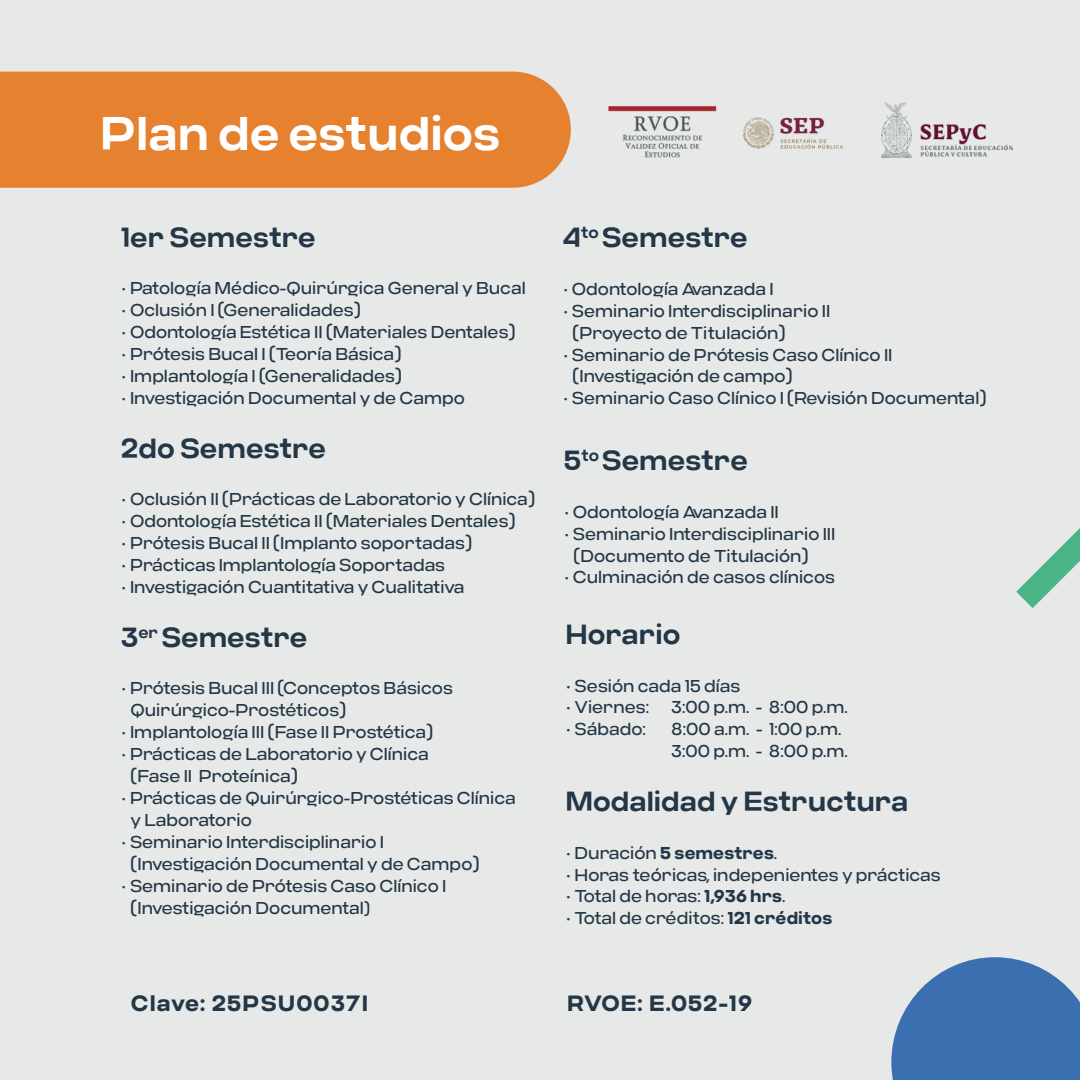
<style>
.page{position:relative;width:1080px;height:1080px;background:#e7e9e9}
.page>*{position:absolute;margin:0;border:0;box-sizing:border-box;transform-origin:0 0}
.t1{font:600 47px "Criteria CF";color:#fff}
.t2{font:600 27.5px "Criteria CF";color:#243746}
.t3{font:700 22.1px "Criteria CF";letter-spacing:.05em;color:#243746}
.t4{font:17.2px/22px "Criteria CF";color:#243746}
.s1{font-size:15.3px}
.s2{font-weight:700}
</style>
<div class="page">
<svg style="left:1016px;top:528px;width:64px;height:80px"></svg>
<svg style="left:891px;top:957px;width:189px;height:123px;background:#5581b8"></svg>
<div style="left:0;top:72px;width:571px;height:116px;background:#e5812f"></div>
<img style="left:608px;top:106px;width:236px;height:52px">
<img style="left:882px;top:103px;width:131px;height:54px">
<h1 class="t1" style="left:100px;top:105px;width:402px">Plan de estudios</h1>
<h2 class="t2" style="left:121px;top:221px;width:196px">1er Semestre</h2>
<p class="t4" style="left:121px;top:278px;width:407px">• Patolog¬a Mædico-Quirœrgica General y Bucal</p>
<p class="t4" style="left:121px;top:300px;width:242px">• Oclusi»n I (Generalidades)</p>
<p class="t4" style="left:121px;top:322px;width:397px">• Odontolog¬a Estætica II (Materiales Dentales)</p>
<p class="t4" style="left:121px;top:344px;width:282px">• Pr»tesis Bucal I (Teor¬a B∂sica)</p>
<p class="t4" style="left:121px;top:365px;width:283px">• Implantolog¬a I (Generalidades)</p>
<p class="t4" style="left:121px;top:387px;width:346px">• Investigaci»n Documental y de Campo</p>
<h2 class="t2" style="left:121px;top:432px;width:207px">2do Semestre</h2>
<p class="t4" style="left:121px;top:489px;width:416px">• Oclusi»n II (Pr∂cticas de Laboratorio y Cl¬nica)</p>
<p class="t4" style="left:121px;top:511px;width:397px">• Odontolog¬a Estætica II (Materiales Dentales)</p>
<p class="t4" style="left:121px;top:533px;width:353px">• Pr»tesis Bucal II (Implanto soportadas)</p>
<p class="t4" style="left:121px;top:554px;width:326px">• Pr∂cticas Implantolog¬a Soportadas</p>
<p class="t4" style="left:121px;top:576px;width:345px">• Investigaci»n Cuantitativa y Cualitativa</p>
<h2 class="t2" style="left:121px;top:621px;width:188px">3<sup>er</sup> Semestre</h2>
<p class="t4" style="left:131px;top:678px;width:324px;text-indent:-10px">• Pr»tesis Bucal III (Conceptos B∂sicos<br>Quirœrgico-Prostæticos)</p>
<p class="t4" style="left:121px;top:722px;width:314px">• Implantolog¬a III (Fase II Prostætica)</p>
<p class="t4" style="left:131px;top:744px;width:300px;text-indent:-10px">• Pr∂cticas de Laboratorio y Cl¬nica (Fase II Prote¬nica)</p>
<p class="t4" style="left:131px;top:787px;width:387px;text-indent:-10px">• Pr∂cticas de Quirœrgico-Prostæticas Cl¬nica y Laboratorio</p>
<p class="t4" style="left:131px;top:831px;width:351px;text-indent:-10px">• Seminario Interdisciplinario I (Investigaci»n Documental y de Campo)</p>
<p class="t4" style="left:131px;top:875px;width:317px;text-indent:-10px">• Seminario de Pr»tesis Caso Cl¬nico I (Investigaci»n Documental<span class="s1">)</span></p>
<h2 class="t2" style="left:563px;top:221px;width:187px">4<sup>to</sup> Semestre</h2>
<p class="t4" style="left:563px;top:278px;width:212px">• Odontolog¬a Avanzada I</p>
<p class="t4" style="left:572px;top:300px;width:259px;text-indent:-10px">• Seminario Interdisciplinario II (Proyecto de Titulaci»n)</p>
<p class="t4" style="left:572px;top:344px;width:322px;text-indent:-10px">• Seminario de Pr»tesis Caso Cl¬nico II (Investigaci»n de campo)</p>
<p class="t4" style="left:563px;top:388px;width:426px">• Seminario Caso Cl¬nico I (Revisi»n Documental)</p>
<h2 class="t2" style="left:564px;top:444px;width:186px">5<sup>to</sup> Semestre</h2>
<p class="t4" style="left:564px;top:501px;width:217px">• Odontolog¬a Avanzada II</p>
<p class="t4" style="left:573px;top:523px;width:264px;text-indent:-10px">• Seminario Interdisciplinario III (Documento de Titulaci»n)</p>
<p class="t4" style="left:564px;top:567px;width:273px">• Culminaci»n de casos cl¬nicos</p>
<h2 class="t2" style="left:565px;top:618px;width:117px">Horario</h2>
<p class="t4" style="left:565px;top:675px;width:176px">• Sesi»n cada 15 d¬as</p>
<p class="t4" style="left:565px;top:697px;width:85px">• Viernes:</p>
<p class="t4" style="left:671px;top:697px;width:178px">3:00 p.m. - 8:00 p.m.</p>
<p class="t4" style="left:565px;top:719px;width:82px">• S∂bado:</p>
<p class="t4" style="left:671px;top:719px;width:178px">8:00 a.m. - 1:00 p.m.<br>3:00 p.m. - 8:00 p.m.</p>
<h2 class="t2" style="left:565px;top:785px;width:344px">Modalidad y Estructura</h2>
<p class="t4" style="left:565px;top:842px;width:213px">• Duraci»n <span class="s2">5 semestres</span>.</p>
<p class="t4" style="left:565px;top:864px;width:377px">• Horas te»ricas, indepenientes y pr∂cticas</p>
<p class="t4" style="left:565px;top:886px;width:222px">• Total de horas: <span class="s2">1,936 hrs</span>.</p>
<p class="t4" style="left:565px;top:908px;width:269px">• Total de cræditos: <span class="s2">121 cræditos</span></p>
<p class="t3" style="left:131px;top:991px;width:239px">Clave: 25PSU0037I</p>
<p class="t3" style="left:567px;top:991px;width:187px">RVOE: E.052-19</p>
</div>
